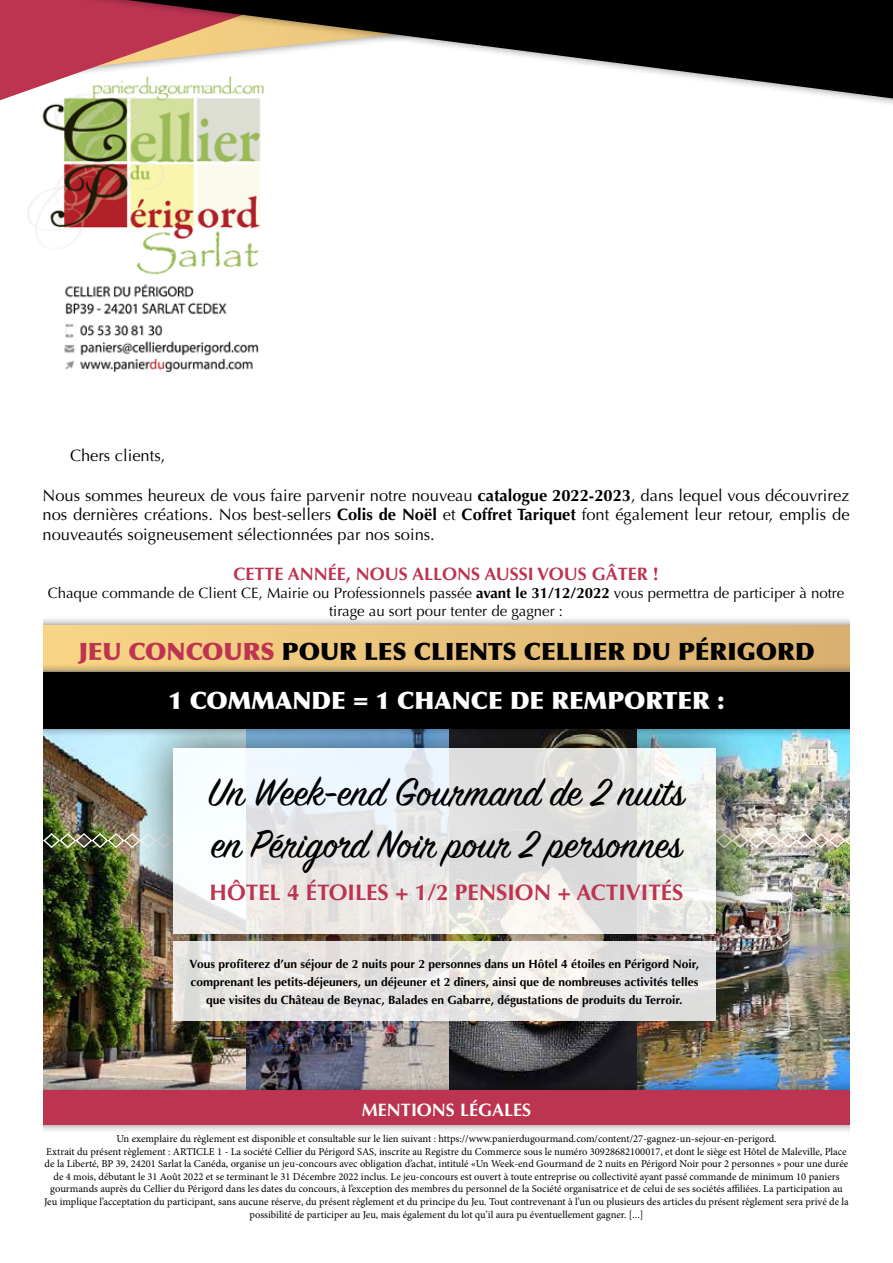
<style>
.page{position:relative;width:893px;height:1263px;background:#fff}
.page>*{position:absolute;margin:0;border:0;box-sizing:border-box;transform-origin:0 0}
.t1{font:43.5px/52.2px "Sign Painter House Script";color:#000}
.t2{font:900 24px "Optima";color:#000}
.t3{font:900 24px "Optima";color:#fff}
.t4{font:700 22.5px "Optima";color:#bd3451}
.t5{font:700 18px "Optima";color:#bd3451}
.t6{font:700 18px "Optima";color:#fff}
.t7{font:16.5px/19.8px "Optima";color:#000;text-align:justify}
.t8{font:15px/18px "Optima";color:#000;text-align:center}
.t9{font:700 12px/18px "Optima";color:#000;text-align:center}
.t10{font:10.5px/12.6px "Minion Pro";color:#000;text-align:center}
.s1{font-weight:700}
.s2{color:#bd3451}
</style>
<div class="page">
<img style="left:43px;top:738px;width:204px;height:344px">
<img style="left:247px;top:1020px;width:202px;height:62px">
<img style="left:449px;top:1020px;width:189px;height:62px">
<img style="left:638px;top:738px;width:212px;height:344px">
<img style="left:27px;top:110px;width:234px;height:263px">
<div style="left:0;top:0;width:893px;height:110px;background:#000;opacity:.5"></div>
<svg style="left:127px;top:0;width:766px;height:98px"></svg>
<svg style="left:43px;top:832px;width:82px;height:17px"></svg>
<svg style="left:763px;top:832px;width:87px;height:17px"></svg>
<div style="left:0;top:616px;width:893px;height:64px;background:#000;opacity:.5"></div>
<div style="left:0;top:625px;width:893px;height:46px;background:linear-gradient(to right,#fad787,#d8ad6e)"></div>
<div style="left:0;top:663px;width:893px;height:75px;background:#000;opacity:.5"></div>
<div style="left:0;top:672px;width:893px;height:57px;background:#000"></div>
<div style="left:0;top:1082px;width:893px;height:52px;background:#000;opacity:.5"></div>
<div style="left:0;top:1091px;width:893px;height:34px;background:#bd3451"></div>
<div style="left:125px;top:700px;width:638px;height:281px;background:#000;opacity:.75"></div>
<svg style="left:173px;top:748px;width:543px;height:185px"></svg>
<div style="left:0;top:573px;width:43px;height:561px;background:#fff"></div>
<div style="left:850px;top:573px;width:43px;height:561px;background:#fff"></div>
<svg style="left:173px;top:941px;width:543px;height:79px;background:#e6e4e2"></svg>
<h3 class="t7" style="left:70px;top:446px;width:97px">Chers clients,</h3>
<p class="t7" style="left:43px;top:485px;width:809px">Nous sommes heureux de vous faire parvenir notre nouveau <span class="s1">catalogue 2022-2023</span>, dans lequel vous découvrirez nos dernières créations. Nos best-sellers <span class="s1">Colis de Noël</span> et <span class="s1">Coffret Tariquet</span> font également leur retour, emplis de nouveautés soigneusement sélectionnées par nos soins.</p>
<h3 class="t5" style="left:233px;top:563px;width:427px">CETTE ANNÉE, NOUS ALLONS AUSSI VOUS GÂTER !</h3>
<h3 class="t8" style="left:48px;top:584px;width:798px">Chaque commande de Client CE, Mairie ou Professionnels passée <span class="s1">avant le 31/12/2022</span> vous permettra de participer à notre tirage au sort pour tenter de gagner :</h3>
<h2 class="t2" style="left:78px;top:636px;width:738px"><span class="s2">JEU CONCOURS</span> POUR LES CLIENTS CELLIER DU PÉRIGORD</h2>
<h2 class="t3" style="left:169px;top:686px;width:558px">1 COMMANDE = 1 CHANCE DE REMPORTER :</h2>
<h1 class="t1" style="left:209px;top:769px;width:477px">Un Week-end Gourmand de 2 nuits en Périgord Noir pour 2 personnes</h1>
<h3 class="t4" style="left:210px;top:879px;width:475px">HÔTEL 4 ÉTOILES + 1/2 PENSION + ACTIVITÉS</h3>
<p class="t9" style="left:190px;top:955px;width:511px">Vous profiterez d’un séjour de 2 nuits pour 2 personnes dans un Hôtel 4 étoiles en Périgord Noir, comprenant les petits-déjeuners, un déjeuner et 2 dîners, ainsi que de nombreuses activités telles que visites du Château de Beynac, Balades en Gabarre, dégustations de produits du Terroir.</p>
<h3 class="t6" style="left:362px;top:1099px;width:171px">MENTIONS LÉGALES</h3>
<p class="t10" style="left:44px;top:1132px;width:806px">Un exemplaire du règlement est disponible et consultable sur le lien suivant : https://www.panierdugourmand.com/content/27-gagnez-un-sejour-en-perigord.<br>Extrait du présent règlement : ARTICLE 1 - La société Cellier du Périgord SAS, inscrite au Registre du Commerce sous le numéro 30928682100017, et dont le siège est Hôtel de Maleville, Place de la Liberté, BP 39, 24201 Sarlat la Canéda, organise un jeu-concours avec obligation d’achat, intitulé «Un Week-end Gourmand de 2 nuits en Périgord Noir pour 2 personnes » pour une durée de 4 mois, débutant le 31 Août 2022 et se terminant le 31 Décembre 2022 inclus. Le jeu-concours est ouvert à toute entreprise ou collectivité ayant passé commande de minimum 10 paniers gourmands auprès du Cellier du Périgord dans les dates du concours, à l’exception des membres du personnel de la Société organisatrice et de celui de ses sociétés affiliées. La participation au Jeu implique l’acceptation du participant, sans aucune réserve, du présent règlement et du principe du Jeu. Tout contrevenant à l’un ou plusieurs des articles du présent règlement sera privé de la possibilité de participer au Jeu, mais également du lot qu’il aura pu éventuellement gagner. [...]</p>
</div>
